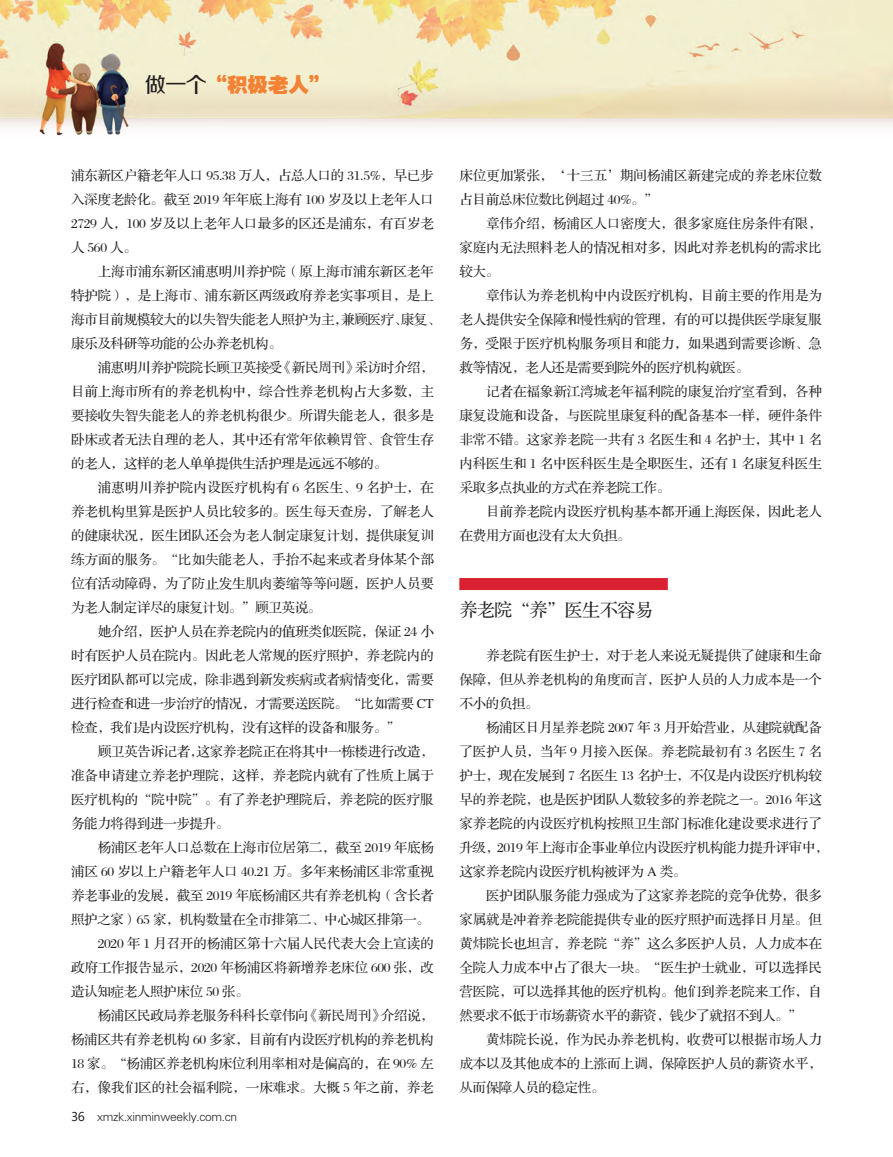
<style>
.page{position:relative;width:893px;height:1157px;background:#fff}
.page>*{position:absolute;margin:0;border:0;box-sizing:border-box;transform-origin:0 0}
.t1{font:21px "FZYDTHJW GB1 0";color:#f48232}
.t2{font:18px "FZS3 K GBK1 0";letter-spacing:-.025em;color:#231f20}
.t3{font:13.5px "FZS3 JW GB1 0";letter-spacing:-.005em;color:#231f20}
.t4{font:13.5px "FZS3 JW GB1 0";letter-spacing:-.025em;color:#231f20}
.t5{font:13.5px "FZS3 JW GB1 0";letter-spacing:.015em;color:#231f20}
.t6{font:12px "FZXH1 JW GB1 0";letter-spacing:-.025em;color:#231f20}
.s1{font-family:"FZZZHUNHJW GB1 0";color:#231f20}
.s2{font-family:"Microsoft Ya Hei"}
</style>
<div class="page">
<img style="left:0;top:0;width:893px;height:136px">
<div style="left:459px;top:578px;width:209px;height:12px;background:#da2031"></div>
<h1 class="t1" style="left:145px;top:74px;width:186px"><span class="s1">做一个</span>“积极老人”</h1>
<p class="t3" style="left:71px;top:168px;width:364px">浦东新区户籍老年人口 95.38 万人，占总人口的 31.5%，早已步</p>
<p class="t3" style="left:71px;top:192px;width:364px">入深度老龄化。截至 2019 年年底上海有 100 岁及以上老年人口</p>
<p class="t3" style="left:71px;top:216px;width:364px">2729 人，100 岁及以上老年人口最多的区还是浦东，有百岁老</p>
<p class="t3" style="left:71px;top:240px;width:67px">人 560 人。</p>
<p class="t3" style="left:98px;top:264px;width:337px">上海市浦东新区浦惠明川养护院（原上海市浦东新区老年</p>
<p class="t3" style="left:71px;top:288px;width:364px">特护院），是上海市、浦东新区两级政府养老实事项目，是上</p>
<p class="t4" style="left:71px;top:312px;width:371px">海市目前规模较大的以失智失能老人照护为主，兼顾医疗、康复、</p>
<p class="t4" style="left:71px;top:336px;width:212px">康乐及科研等功能的公办养老机构。</p>
<p class="t4" style="left:98px;top:360px;width:338px">浦惠明川养护院院长顾卫英接受《新民周刊》采访时介绍，</p>
<p class="t3" style="left:71px;top:384px;width:364px">目前上海市所有的养老机构中，综合性养老机构占大多数，主</p>
<p class="t3" style="left:71px;top:408px;width:364px">要接收失智失能老人的养老机构很少。所谓失能老人，很多是</p>
<p class="t3" style="left:71px;top:432px;width:364px">卧床或者无法自理的老人，其中还有常年依赖胃管、食管生存</p>
<p class="t4" style="left:71px;top:456px;width:318px">的老人，这样的老人单单提供生活护理是远远不够的。</p>
<p class="t5" style="left:98px;top:480px;width:337px">浦惠明川养护院内设医疗机构有 6 名医生、9 名护士，在</p>
<p class="t3" style="left:71px;top:504px;width:364px">养老机构里算是医护人员比较多的。医生每天查房，了解老人</p>
<p class="t3" style="left:71px;top:528px;width:364px">的健康状况，医生团队还会为老人制定康复计划，提供康复训</p>
<p class="t3" style="left:71px;top:552px;width:364px">练方面的服务。“比如失能老人，手抬不起来或者身体某个部</p>
<p class="t3" style="left:71px;top:576px;width:364px">位有活动障碍，为了防止发生肌肉萎缩等等问题，医护人员要</p>
<p class="t4" style="left:71px;top:600px;width:252px">为老人制定详尽的康复计划。”顾卫英说。</p>
<p class="t4" style="left:98px;top:624px;width:338px">她介绍，医护人员在养老院内的值班类似医院，保证 24 小</p>
<p class="t3" style="left:71px;top:648px;width:364px">时有医护人员在院内。因此老人常规的医疗照护，养老院内的</p>
<p class="t3" style="left:71px;top:672px;width:364px">医疗团队都可以完成，除非遇到新发疾病或者病情变化，需要</p>
<p class="t4" style="left:71px;top:696px;width:364px">进行检查和进一步治疗的情况，才需要送医院。“比如需要 CT</p>
<p class="t4" style="left:71px;top:720px;width:331px">检查，我们是内设医疗机构，没有这样的设备和服务。”</p>
<p class="t4" style="left:98px;top:744px;width:338px">顾卫英告诉记者，这家养老院正在将其中一栋楼进行改造，</p>
<p class="t3" style="left:71px;top:768px;width:364px">准备申请建立养老护理院，这样，养老院内就有了性质上属于</p>
<p class="t3" style="left:71px;top:792px;width:364px">医疗机构的“院中院”。有了养老护理院后，养老院的医疗服</p>
<p class="t4" style="left:71px;top:816px;width:160px">务能力将得到进一步提升。</p>
<p class="t4" style="left:98px;top:840px;width:338px">杨浦区老年人口总数在上海市位居第二，截至 2019 年底杨</p>
<p class="t3" style="left:71px;top:864px;width:364px">浦区 60 岁以上户籍老年人口 40.21 万。多年来杨浦区非常重视</p>
<p class="t3" style="left:71px;top:888px;width:364px">养老事业的发展，截至 2019 年底杨浦区共有养老机构（含长者</p>
<p class="t4" style="left:71px;top:912px;width:360px">照护之家）65 家，机构数量在全市排第二、中心城区排第一。</p>
<p class="t3" style="left:98px;top:936px;width:338px">2020 年 1 月召开的杨浦区第十六届人民代表大会上宣读的</p>
<p class="t3" style="left:71px;top:960px;width:364px">政府工作报告显示，2020 年杨浦区将新增养老床位 600 张，改</p>
<p class="t4" style="left:71px;top:984px;width:179px">造认知症老人照护床位 50 张。</p>
<p class="t4" style="left:98px;top:1008px;width:338px">杨浦区民政局养老服务科科长章伟向《新民周刊》介绍说，</p>
<p class="t4" style="left:71px;top:1032px;width:364px">杨浦区共有养老机构 60 多家，目前有内设医疗机构的养老机构</p>
<p class="t4" style="left:71px;top:1056px;width:364px">18 家。“杨浦区养老机构床位利用率相对是偏高的，在 90% 左</p>
<p class="t3" style="left:71px;top:1080px;width:364px">右，像我们区的社会福利院，一床难求。大概 5 年之前，养老</p>
<p class="t6" style="left:71px;top:1109px;width:168px"><span class="s2">36</span> xmzk.xinminweekly.com.cn</p>
<p class="t3" style="left:459px;top:168px;width:364px">床位更加紧张，‘十三五’期间杨浦区新建完成的养老床位数</p>
<p class="t4" style="left:459px;top:192px;width:200px">占目前总床位数比例超过 40%。”</p>
<p class="t3" style="left:486px;top:216px;width:337px">章伟介绍，杨浦区人口密度大，很多家庭住房条件有限，</p>
<p class="t3" style="left:459px;top:240px;width:364px">家庭内无法照料老人的情况相对多，因此对养老机构的需求比</p>
<p class="t3" style="left:459px;top:264px;width:41px">较大。</p>
<p class="t3" style="left:486px;top:288px;width:337px">章伟认为养老机构中内设医疗机构，目前主要的作用是为</p>
<p class="t3" style="left:459px;top:312px;width:364px">老人提供安全保障和慢性病的管理，有的可以提供医学康复服</p>
<p class="t3" style="left:459px;top:336px;width:364px">务，受限于医疗机构服务项目和能力，如果遇到需要诊断、急</p>
<p class="t4" style="left:459px;top:360px;width:291px">救等情况，老人还是需要到院外的医疗机构就医。</p>
<p class="t3" style="left:486px;top:384px;width:337px">记者在福象新江湾城老年福利院的康复治疗室看到，各种</p>
<p class="t3" style="left:459px;top:408px;width:364px">康复设施和设备，与医院里康复科的配备基本一样，硬件条件</p>
<p class="t3" style="left:459px;top:432px;width:364px">非常不错。这家养老院一共有 3 名医生和 4 名护士，其中 1 名</p>
<p class="t3" style="left:459px;top:456px;width:364px">内科医生和 1 名中医科医生是全职医生，还有 1 名康复科医生</p>
<p class="t4" style="left:459px;top:480px;width:212px">采取多点执业的方式在养老院工作。</p>
<p class="t3" style="left:486px;top:504px;width:337px">目前养老院内设医疗机构基本都开通上海医保，因此老人</p>
<p class="t4" style="left:459px;top:528px;width:173px">在费用方面也没有太大负担。</p>
<p class="t2" style="left:459px;top:600px;width:195px">养老院“养”医生不容易</p>
<p class="t3" style="left:486px;top:648px;width:337px">养老院有医生护士，对于老人来说无疑提供了健康和生命</p>
<p class="t3" style="left:459px;top:672px;width:364px">保障，但从养老机构的角度而言，医护人员的人力成本是一个</p>
<p class="t3" style="left:459px;top:696px;width:81px">不小的负担。</p>
<p class="t4" style="left:486px;top:720px;width:337px">杨浦区日月星养老院 2007 年 3 月开始营业，从建院就配备</p>
<p class="t3" style="left:459px;top:744px;width:364px">了医护人员，当年 9 月接入医保。养老院最初有 3 名医生 7 名</p>
<p class="t4" style="left:459px;top:768px;width:364px">护士，现在发展到 7 名医生 13 名护士，不仅是内设医疗机构较</p>
<p class="t3" style="left:459px;top:792px;width:364px">早的养老院，也是医护团队人数较多的养老院之一。2016 年这</p>
<p class="t3" style="left:459px;top:816px;width:364px">家养老院的内设医疗机构按照卫生部门标准化建设要求进行了</p>
<p class="t4" style="left:459px;top:840px;width:371px">升级，2019 年上海市企事业单位内设医疗机构能力提升评审中，</p>
<p class="t4" style="left:459px;top:864px;width:229px">这家养老院内设医疗机构被评为 A 类。</p>
<p class="t3" style="left:486px;top:888px;width:337px">医护团队服务能力强成为了这家养老院的竞争优势，很多</p>
<p class="t3" style="left:459px;top:912px;width:364px">家属就是冲着养老院能提供专业的医疗照护而选择日月星。但</p>
<p class="t3" style="left:459px;top:936px;width:364px">黄炜院长也坦言，养老院“养”这么多医护人员，人力成本在</p>
<p class="t3" style="left:459px;top:960px;width:364px">全院人力成本中占了很大一块。“医生护士就业，可以选择民</p>
<p class="t3" style="left:459px;top:984px;width:364px">营医院，可以选择其他的医疗机构。他们到养老院来工作，自</p>
<p class="t4" style="left:459px;top:1008px;width:344px">然要求不低于市场薪资水平的薪资，钱少了就招不到人。”</p>
<p class="t3" style="left:486px;top:1032px;width:337px">黄炜院长说，作为民办养老机构，收费可以根据市场人力</p>
<p class="t3" style="left:459px;top:1056px;width:364px">成本以及其他成本的上涨而上调，保障医护人员的薪资水平，</p>
<p class="t4" style="left:459px;top:1080px;width:147px">从而保障人员的稳定性。</p>
</div>
